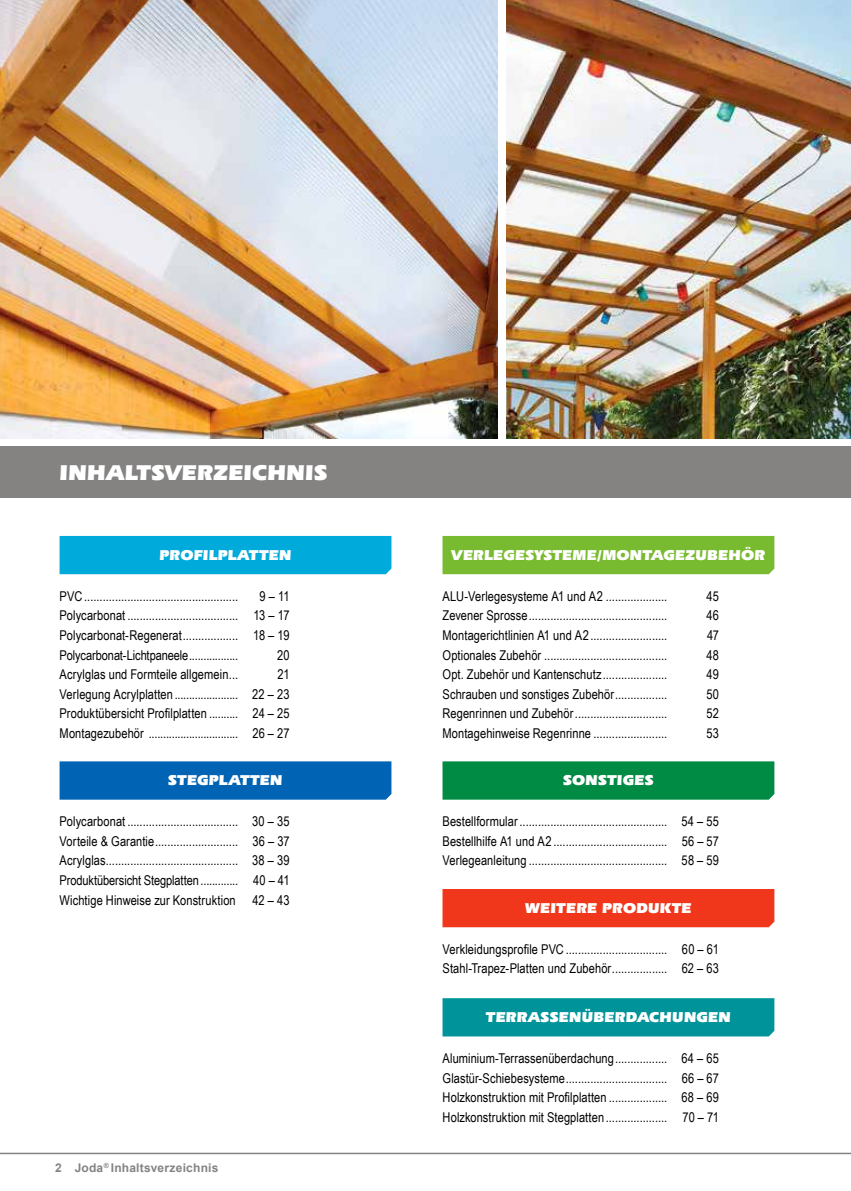
<style>
.page{position:relative;width:851px;height:1191px;background:#fff}
.page>*{position:absolute;margin:0;border:0;box-sizing:border-box;transform-origin:0 0}
.t1{font:900 22.5px "Eras IT Cby BT";letter-spacing:.015em;color:#fff}
.t2{font:900 15px "Eras IT Cby BT";letter-spacing:.02em;color:#fff}
.t3{font:13.5px/19.5px "Arial Narrow";letter-spacing:.005em;color:#000;text-align:justify}
.t4{font:700 12px "Arial";letter-spacing:.015em;color:#858382}
</style>
<div class="page">
<hr style="left:0;top:1152px;width:850px;height:2px;background:#858382">
<div style="left:442px;top:761px;width:332px;height:38px;background:#008b44"></div>
<div style="left:442px;top:889px;width:332px;height:38px;background:#f0371b"></div>
<div style="left:442px;top:998px;width:332px;height:38px;background:#00949a"></div>
<img style="left:0;top:0;width:497px;height:438px">
<img style="left:506px;top:0;width:344px;height:438px">
<div style="left:0;top:446px;width:850px;height:51px;background:#858382"></div>
<div style="left:442px;top:536px;width:332px;height:38px;background:#79bb30"></div>
<div style="left:60px;top:761px;width:331px;height:38px;background:#0063b3"></div>
<div style="left:60px;top:536px;width:331px;height:38px;background:#00abdb"></div>
<h1 class="t1" style="left:60px;top:458px;width:269px">INHALTSVERZEICHNIS</h1>
<p class="t2" style="left:159px;top:545px;width:133px">PROFILPLATTEN</p>
<p class="t3" style="left:60px;top:586px;width:180px">PVC..................................................</p>
<p class="t3" style="left:60px;top:586px;width:231px;text-indent:200px">9 – 11<br>Polycarbonat .................................... 13 – 17<br>Polycarbonat-Regenerat.................. 18 – 19<br>Polycarbonat-Lichtpaneele.................</p>
<p class="t3" style="left:277px;top:644px;width:14px">20</p>
<p class="t3" style="left:60px;top:664px;width:231px;text-indent:218px">21<br>Verlegung Acrylplatten ...................... 22 – 23<br>Produktübersicht Profilplatten .......... 24 – 25<br>Montagezubehör ............................... 26 – 27</p>
<p class="t3" style="left:60px;top:664px;width:180px">Acrylglas und Formteile allgemein...</p>
<p class="t2" style="left:168px;top:771px;width:116px">STEGPLATTEN</p>
<p class="t3" style="left:60px;top:811px;width:231px">Polycarbonat .................................... 30 – 35<br>Vorteile &amp; Garantie........................... 36 – 37<br>Acrylglas........................................... 38 – 39<br>Produktübersicht Stegplatten ............. 40 – 41<br>Wichtige Hinweise zur Konstruktion 42 – 43</p>
<p class="t4" style="left:55px;top:1160px;width:8px">2</p>
<p class="t4" style="left:75px;top:1160px;width:145px">Joda<sup>®</sup> Inhaltsverzeichnis</p>
<p class="t2" style="left:451px;top:545px;width:315px">VERLEGESYSTEME/MONTAGEZUBEHÖR</p>
<p class="t3" style="left:442px;top:586px;width:226px">ALU-Verlegesysteme A1 und A2 ....................</p>
<p class="t3" style="left:706px;top:586px;width:14px">45</p>
<p class="t3" style="left:442px;top:605px;width:226px">Zevener Sprosse.............................................</p>
<p class="t3" style="left:706px;top:605px;width:14px">46</p>
<p class="t3" style="left:442px;top:625px;width:226px">Montagerichtlinien A1 und A2.........................</p>
<p class="t3" style="left:707px;top:625px;width:13px">47</p>
<p class="t3" style="left:442px;top:644px;width:226px">Optionales Zubehör ........................................</p>
<p class="t3" style="left:706px;top:644px;width:14px">48</p>
<p class="t3" style="left:442px;top:664px;width:226px">Opt. Zubehör und Kantenschutz.....................</p>
<p class="t3" style="left:706px;top:664px;width:14px">49</p>
<p class="t3" style="left:442px;top:683px;width:226px">Schrauben und sonstiges Zubehör.................</p>
<p class="t3" style="left:706px;top:683px;width:14px">50</p>
<p class="t3" style="left:442px;top:703px;width:226px">Regenrinnen und Zubehör..............................</p>
<p class="t3" style="left:706px;top:703px;width:14px">52</p>
<p class="t3" style="left:442px;top:723px;width:226px">Montagehinweise Regenrinne ........................</p>
<p class="t3" style="left:706px;top:723px;width:14px">53</p>
<p class="t2" style="left:563px;top:771px;width:92px">SONSTIGES</p>
<p class="t3" style="left:442px;top:811px;width:278px">Bestellformular................................................ 54 – 55<br>Bestellhilfe A1 und A2 ..................................... 56 – 57<br>Verlegeanleitung ............................................. 58 – 59</p>
<p class="t2" style="left:525px;top:898px;width:168px">WEITERE PRODUKTE</p>
<p class="t3" style="left:442px;top:939px;width:278px">Verkleidungsprofile PVC................................. 60 – 61<br>Stahl-Trapez-Platten und Zubehör.................. 62 – 63</p>
<p class="t2" style="left:486px;top:1008px;width:246px">TERRASSENÜBERDACHUNGEN</p>
<p class="t3" style="left:442px;top:1048px;width:278px">Aluminium-Terrassenüberdachung................. 64 – 65<br>Glastür-Schiebesysteme................................. 66 – 67<br>Holzkonstruktion mit Profilplatten ................... 68 – 69<br>Holzkonstruktion mit Stegplatten .................... 70 – 71</p>
</div>
